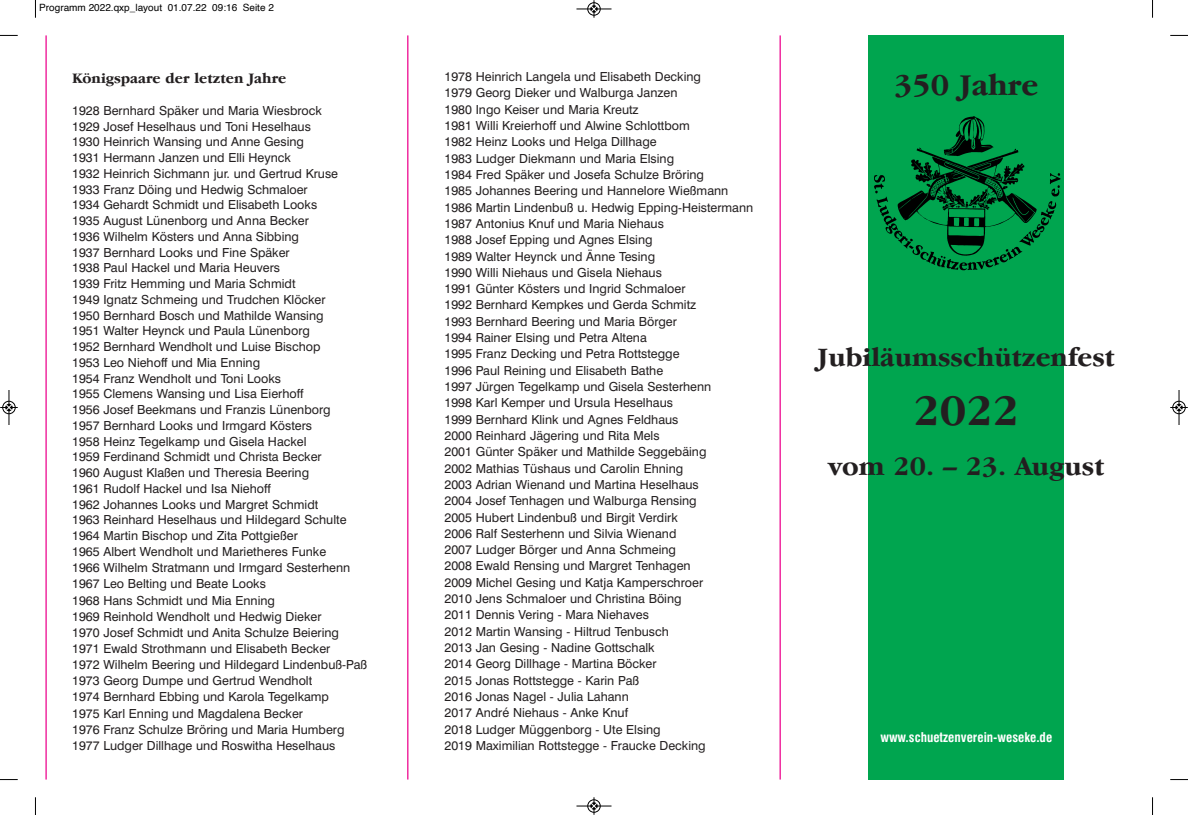
<style>
.page{position:relative;width:1188px;height:815px;background:#fff}
.page>*{position:absolute;margin:0;border:0;box-sizing:border-box;transform-origin:0 0}
.t1{font:700 45px "Garamond IT Cby BT";color:#231f20}
.t2{font:700 31.25px "Garamond IT Cby BT";color:#231f20}
.t3{font:700 27.5px "Garamond IT Cby BT";color:#231f20}
.t4{font:700 15px "Garamond IT Cby BT";color:#231f20}
.t5{font:700 condensed 13.12px "Swiss 721 BT";color:#fff}
.t6{font:12.5px "Swiss 721 BT";color:#231f20}
.t7{font:10px "Helvetica";color:#000}
</style>
<div class="page">
<div style="left:868px;top:35px;width:195px;height:745px;background:#00a54f"></div>
<img style="left:874px;top:116px;width:187px;height:155px">
<hr style="left:407px;top:35px;width:1px;height:745px;background:#ed028c">
<hr style="left:45px;top:35px;width:2px;height:745px;background:#ed028c">
<hr style="left:779px;top:35px;width:1px;height:745px;background:#ed028c">
<svg style="left:35px;top:0;width:1px;height:18px"></svg>
<svg style="left:0;top:35px;width:18px;height:1px"></svg>
<svg style="left:1170px;top:35px;width:17px;height:1px"></svg>
<svg style="left:35px;top:797px;width:1px;height:18px"></svg>
<svg style="left:0;top:779px;width:18px;height:1px"></svg>
<svg style="left:1170px;top:779px;width:17px;height:1px"></svg>
<div style="left:587px;top:2px;width:13px;height:14px;border:1px solid #fff;border-radius:50%"></div>
<hr style="left:576px;top:9px;width:35px;height:1px;background:#000">
<div style="left:587px;top:3px;width:13px;height:12px;border:1px solid #000;border-radius:50%"></div>
<svg style="left:590px;top:0;width:7px;height:18px"></svg>
<div style="left:587px;top:799px;width:13px;height:14px;border:1px solid #fff;border-radius:50%"></div>
<hr style="left:576px;top:806px;width:35px;height:1px;background:#000">
<div style="left:587px;top:800px;width:13px;height:12px;border:1px solid #000;border-radius:50%"></div>
<svg style="left:590px;top:797px;width:7px;height:18px"></svg>
<div style="left:2px;top:401px;width:14px;height:13px;border:1px solid #fff;border-radius:50%"></div>
<hr style="left:9px;top:390px;width:1px;height:35px;background:#000">
<div style="left:3px;top:401px;width:12px;height:13px;border:1px solid #000;border-radius:50%"></div>
<svg style="left:0;top:404px;width:18px;height:7px"></svg>
<div style="left:1171px;top:401px;width:14px;height:13px;border:1px solid #fff;border-radius:50%"></div>
<hr style="left:1178px;top:390px;width:1px;height:35px;background:#000">
<div style="left:1172px;top:401px;width:12px;height:13px;border:1px solid #000;border-radius:50%"></div>
<svg style="left:1170px;top:404px;width:17px;height:7px"></svg>
<p class="t7" style="left:39px;top:4px;width:236px">Programm 2022.qxp_layout 01.07.22 09:16 Seite 2</p>
<p class="t4" style="left:72px;top:72px;width:215px">Königspaare der letzten Jahre</p>
<p class="t6" style="left:72px;top:106px;width:251px">1928 Bernhard Späker und Maria Wiesbrock</p>
<p class="t6" style="left:72px;top:122px;width:240px">1929 Josef Heselhaus und Toni Heselhaus</p>
<p class="t6" style="left:72px;top:137px;width:233px">1930 Heinrich Wansing und Anne Gesing</p>
<p class="t6" style="left:72px;top:153px;width:220px">1931 Hermann Janzen und Elli Heynck</p>
<p class="t6" style="left:72px;top:169px;width:267px">1932 Heinrich Sichmann jur. und Gertrud Kruse</p>
<p class="t6" style="left:72px;top:185px;width:237px">1933 Franz Döing und Hedwig Schmaloer</p>
<p class="t6" style="left:72px;top:200px;width:246px">1934 Gehardt Schmidt und Elisabeth Looks</p>
<p class="t6" style="left:72px;top:216px;width:238px">1935 August Lünenborg und Anna Becker</p>
<p class="t6" style="left:72px;top:232px;width:228px">1936 Wilhelm Kösters und Anna Sibbing</p>
<p class="t6" style="left:72px;top:248px;width:219px">1937 Bernhard Looks und Fine Späker</p>
<p class="t6" style="left:72px;top:263px;width:209px">1938 Paul Hackel und Maria Heuvers</p>
<p class="t6" style="left:72px;top:279px;width:225px">1939 Fritz Hemming und Maria Schmidt</p>
<p class="t6" style="left:72px;top:295px;width:255px">1949 Ignatz Schmeing und Trudchen Klöcker</p>
<p class="t6" style="left:72px;top:311px;width:253px">1950 Bernhard Bosch und Mathilde Wansing</p>
<p class="t6" style="left:72px;top:326px;width:239px">1951 Walter Heynck und Paula Lünenborg</p>
<p class="t6" style="left:72px;top:342px;width:250px">1952 Bernhard Wendholt und Luise Bischop</p>
<p class="t6" style="left:72px;top:358px;width:189px">1953 Leo Niehoff und Mia Enning</p>
<p class="t6" style="left:72px;top:374px;width:210px">1954 Franz Wendholt und Toni Looks</p>
<p class="t6" style="left:72px;top:389px;width:232px">1955 Clemens Wansing und Lisa Eierhoff</p>
<p class="t6" style="left:72px;top:405px;width:260px">1956 Josef Beekmans und Franzis Lünenborg</p>
<p class="t6" style="left:72px;top:421px;width:241px">1957 Bernhard Looks und Irmgard Kösters</p>
<p class="t6" style="left:72px;top:437px;width:236px">1958 Heinz Tegelkamp und Gisela Hackel</p>
<p class="t6" style="left:72px;top:452px;width:251px">1959 Ferdinand Schmidt und Christa Becker</p>
<p class="t6" style="left:72px;top:468px;width:238px">1960 August Klaßen und Theresia Beering</p>
<p class="t6" style="left:72px;top:484px;width:200px">1961 Rudolf Hackel und Isa Niehoff</p>
<p class="t6" style="left:72px;top:500px;width:247px">1962 Johannes Looks und Margret Schmidt</p>
<p class="t6" style="left:72px;top:515px;width:276px">1963 Reinhard Heselhaus und Hildegard Schulte</p>
<p class="t6" style="left:72px;top:531px;width:227px">1964 Martin Bischop und Zita Pottgießer</p>
<p class="t6" style="left:72px;top:547px;width:255px">1965 Albert Wendholt und Marietheres Funke</p>
<p class="t6" style="left:72px;top:563px;width:279px">1966 Wilhelm Stratmann und Irmgard Sesterhenn</p>
<p class="t6" style="left:72px;top:579px;width:195px">1967 Leo Belting und Beate Looks</p>
<p class="t6" style="left:72px;top:596px;width:204px">1968 Hans Schmidt und Mia Enning</p>
<p class="t6" style="left:72px;top:612px;width:251px">1969 Reinhold Wendholt und Hedwig Dieker</p>
<p class="t6" style="left:72px;top:628px;width:268px">1970 Josef Schmidt und Anita Schulze Beiering</p>
<p class="t6" style="left:72px;top:644px;width:260px">1971 Ewald Strothmann und Elisabeth Becker</p>
<p class="t6" style="left:72px;top:660px;width:296px">1972 Wilhelm Beering und Hildegard Lindenbuß-Paß</p>
<p class="t6" style="left:72px;top:676px;width:241px">1973 Georg Dumpe und Gertrud Wendholt</p>
<p class="t6" style="left:72px;top:692px;width:258px">1974 Bernhard Ebbing und Karola Tegelkamp</p>
<p class="t6" style="left:72px;top:708px;width:232px">1975 Karl Enning und Magdalena Becker</p>
<p class="t6" style="left:72px;top:725px;width:274px">1976 Franz Schulze Bröring und Maria Humberg</p>
<p class="t6" style="left:72px;top:741px;width:265px">1977 Ludger Dillhage und Roswitha Heselhaus</p>
<p class="t6" style="left:444px;top:72px;width:258px">1978 Heinrich Langela und Elisabeth Decking</p>
<p class="t6" style="left:444px;top:88px;width:234px">1979 Georg Dieker und Walburga Janzen</p>
<p class="t6" style="left:444px;top:105px;width:195px">1980 Ingo Keiser und Maria Kreutz</p>
<p class="t6" style="left:444px;top:121px;width:247px">1981 Willi Kreierhoff und Alwine Schlottbom</p>
<p class="t6" style="left:444px;top:137px;width:213px">1982 Heinz Looks und Helga Dillhage</p>
<p class="t6" style="left:444px;top:154px;width:231px">1983 Ludger Diekmann und Maria Elsing</p>
<p class="t6" style="left:444px;top:170px;width:261px">1984 Fred Späker und Josefa Schulze Bröring</p>
<p class="t6" style="left:444px;top:186px;width:285px">1985 Johannes Beering und Hannelore Wießmann</p>
<p class="t6" style="left:444px;top:203px;width:310px">1986 Martin Lindenbuß u. Hedwig Epping-Heistermann</p>
<p class="t6" style="left:444px;top:219px;width:221px">1987 Antonius Knuf und Maria Niehaus</p>
<p class="t6" style="left:444px;top:235px;width:209px">1988 Josef Epping und Agnes Elsing</p>
<p class="t6" style="left:444px;top:252px;width:212px">1989 Walter Heynck und Änne Tesing</p>
<p class="t6" style="left:444px;top:268px;width:219px">1990 Willi Niehaus und Gisela Niehaus</p>
<p class="t6" style="left:444px;top:284px;width:242px">1991 Günter Kösters und Ingrid Schmaloer</p>
<p class="t6" style="left:444px;top:300px;width:253px">1992 Bernhard Kempkes und Gerda Schmitz</p>
<p class="t6" style="left:444px;top:317px;width:234px">1993 Bernhard Beering und Maria Börger</p>
<p class="t6" style="left:444px;top:333px;width:204px">1994 Rainer Elsing und Petra Altena</p>
<p class="t6" style="left:444px;top:349px;width:236px">1995 Franz Decking und Petra Rottstegge</p>
<p class="t6" style="left:444px;top:366px;width:220px">1996 Paul Reining und Elisabeth Bathe</p>
<p class="t6" style="left:444px;top:382px;width:268px">1997 Jürgen Tegelkamp und Gisela Sesterhenn</p>
<p class="t6" style="left:444px;top:398px;width:230px">1998 Karl Kemper und Ursula Heselhaus</p>
<p class="t6" style="left:444px;top:415px;width:235px">1999 Bernhard Klink und Agnes Feldhaus</p>
<p class="t6" style="left:444px;top:431px;width:216px">2000 Reinhard Jägering und Rita Mels</p>
<p class="t6" style="left:444px;top:447px;width:263px">2001 Günter Späker und Mathilde Seggebäing</p>
<p class="t6" style="left:444px;top:464px;width:240px">2002 Mathias Tüshaus und Carolin Ehning</p>
<p class="t6" style="left:444px;top:480px;width:256px">2003 Adrian Wienand und Martina Heselhaus</p>
<p class="t6" style="left:444px;top:496px;width:254px">2004 Josef Tenhagen und Walburga Rensing</p>
<p class="t6" style="left:444px;top:513px;width:235px">2005 Hubert Lindenbuß und Birgit Verdirk</p>
<p class="t6" style="left:444px;top:529px;width:233px">2006 Ralf Sesterhenn und Silvia Wienand</p>
<p class="t6" style="left:444px;top:545px;width:233px">2007 Ludger Börger und Anna Schmeing</p>
<p class="t6" style="left:444px;top:561px;width:247px">2008 Ewald Rensing und Margret Tenhagen</p>
<p class="t6" style="left:444px;top:578px;width:260px">2009 Michel Gesing und Katja Kamperschroer</p>
<p class="t6" style="left:444px;top:594px;width:238px">2010 Jens Schmaloer und Christina Böing</p>
<p class="t6" style="left:444px;top:610px;width:206px">2011 Dennis Vering - Mara Niehaves</p>
<p class="t6" style="left:444px;top:627px;width:226px">2012 Martin Wansing - Hiltrud Tenbusch</p>
<p class="t6" style="left:444px;top:643px;width:212px">2013 Jan Gesing - Nadine Gottschalk</p>
<p class="t6" style="left:444px;top:659px;width:213px">2014 Georg Dillhage - Martina Böcker</p>
<p class="t6" style="left:444px;top:676px;width:196px">2015 Jonas Rottstegge - Karin Paß</p>
<p class="t6" style="left:444px;top:692px;width:186px">2016 Jonas Nagel - Julia Lahann</p>
<p class="t6" style="left:444px;top:708px;width:185px">2017 André Niehaus - Anke Knuf</p>
<p class="t6" style="left:444px;top:725px;width:217px">2018 Ludger Müggenborg - Ute Elsing</p>
<p class="t6" style="left:444px;top:741px;width:262px">2019 Maximilian Rottstegge - Fraucke Decking</p>
<p class="t2" style="left:893px;top:73px;width:146px">350 Jahre</p>
<p class="t3" style="left:817px;top:347px;width:299px">Jubiläumsschützenfest</p>
<p class="t1" style="left:913px;top:394px;width:107px">2022</p>
<p class="t3" style="left:828px;top:456px;width:278px">vom 20. – 23. August</p>
<p class="t5" style="left:880px;top:732px;width:173px">www.schuetzenverein-weseke.de</p>
</div>
